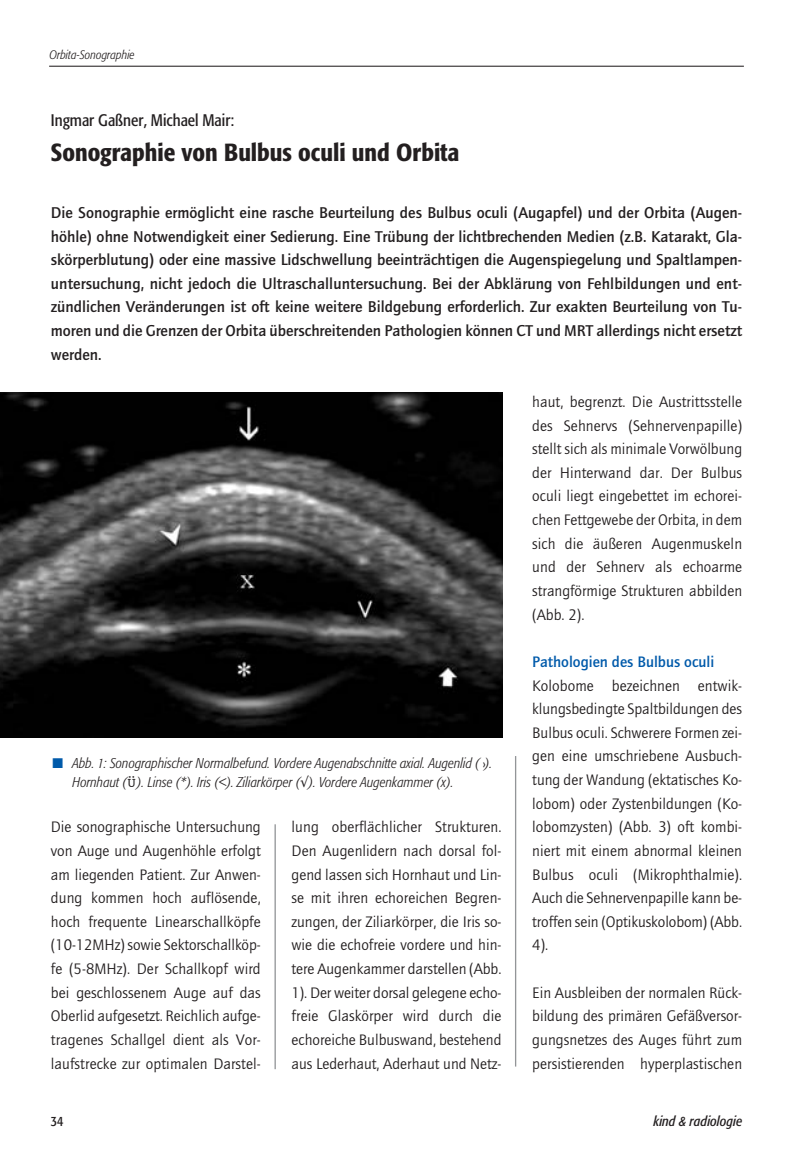
<style>
.page{position:relative;width:794px;height:1171px;background:#fff}
.page>*{position:absolute;margin:0;border:0;box-sizing:border-box;transform-origin:0 0}
.t1{font:500 condensed 24.5px "Formata";color:#231f20}
.t2{font:condensed 16.62px "Formata";color:#231f20}
.t3{font:700 16.1px/23.6px "Quay";color:#231f20;text-align:justify}
.t4{font:15.75px/23.6px "Quay";color:#231f20;text-align:justify}
.t5{font:700 15.75px "Quay";color:#005aaa}
.t6{font:italic 300 condensed 14px/19.2px "Formata";color:#231f20}
.t7{font:italic condensed 14px "Formata";color:#231f20}
.t8{font:condensed 14px "Formata";color:#231f20}
.t9{font:italic 300 condensed 12.25px "Formata";color:#231f20}
.s1{color:#005aaa}
.s2{font-family:"Courier";font-weight:400;font-style:normal;font-stretch:normal}
</style>
<div class="page">
<hr style="left:49px;top:66px;width:695px;height:1px;background:#231f20">
<hr style="left:274px;top:824px;width:2px;height:245px;background:#939598">
<hr style="left:515px;top:756px;width:1px;height:310px;background:#939598">
<img style="left:0;top:392px;width:503px;height:345px">
<p class="t9" style="left:49px;top:50px;width:87px">Orbita-Sonographie</p>
<p class="t2" style="left:51px;top:114px;width:185px">Ingmar Gaßner, Michael Mair:</p>
<h1 class="t1" style="left:51px;top:143px;width:410px">Sonographie von Bulbus oculi und Orbita</h1>
<p class="t3" style="left:51px;top:202px;width:693px">Die Sonographie ermöglicht eine rasche Beurteilung des Bulbus oculi (Augapfel) und der Orbita (Augen&shy;höhle) ohne Notwendigkeit einer Sedierung. Eine Trübung der lichtbrechenden Medien (z.B. Katarakt, Gla&shy;skörperblutung) oder eine massive Lidschwellung beeinträchtigen die Augenspiegelung und Spaltlampen&shy;untersuchung, nicht jedoch die Ultraschalluntersuchung. Bei der Abklärung von Fehlbildungen und ent&shy;zündlichen Veränderungen ist oft keine weitere Bildgebung erforderlich. Zur exakten Beurteilung von Tu&shy;moren und die Grenzen der Orbita überschreitenden Pathologien können CT und MRT allerdings nicht ersetzt werden.</p>
<p class="t6" style="left:72px;top:754px;width:421px;text-indent:-20px"><span class="s1">■</span> Abb. 1: Sonographischer Normalbefund. Vordere Augenabschnitte axial. Augenlid (<span class="s2">›</span>).<br>Hornhaut (<span class="s2">Ü</span>). Linse (*). Iris (&lt;). Ziliarkörper (√). Vordere Augenkammer (x).</p>
<p class="t4" style="left:51px;top:816px;width:211px">Die sonographische Untersuchung von Auge und Augenhöhle erfolgt am liegenden Patient. Zur Anwen&shy;dung kommen hoch auflösende, hoch frequente Linearschallköpfe (10-12MHz) sowie Sektorschallköp&shy;fe (5-8MHz). Der Schallkopf wird bei geschlossenem Auge auf das Oberlid aufgesetzt. Reichlich aufge&shy;tragenes Schallgel dient als Vor&shy;laufstrecke zur optimalen Darstel-</p>
<p class="t4" style="left:291px;top:816px;width:211px">lung oberflächlicher Strukturen.<br>Den Augenlidern nach dorsal fol&shy;gend lassen sich Hornhaut und Lin&shy;se mit ihren echoreichen Begren&shy;zungen, der Ziliarkörper, die Iris so&shy;wie die echofreie vordere und hin&shy;tere Augenkammer darstellen (Abb.<br>1). Der weiter dorsal gelegene echo&shy;freie Glaskörper wird durch die echoreiche Bulbuswand, bestehend aus Lederhaut, Aderhaut und Netz-</p>
<p class="t4" style="left:532px;top:391px;width:211px">haut, begrenzt. Die Austrittsstelle des Sehnervs (Sehnervenpapille) stellt sich als minimale Vorwölbung der Hinterwand dar. Der Bulbus oculi liegt eingebettet im echorei&shy;chen Fettgewebe der Orbita, in dem sich die äußeren Augenmuskeln und der Sehnerv als echoarme strangförmige Strukturen abbilden (Abb. 2).</p>
<p class="t5" style="left:532px;top:655px;width:183px">Pathologien des Bulbus oculi</p>
<p class="t4" style="left:532px;top:675px;width:211px">Kolobome bezeichnen entwik&shy;klungsbedingte Spaltbildungen des Bulbus oculi. Schwerere Formen zei&shy;gen eine umschriebene Ausbuch&shy;tung der Wandung (ektatisches Ko&shy;lobom) oder Zystenbildungen (Ko&shy;lobomzysten) (Abb. 3) oft kombi&shy;niert mit einem abnormal kleinen Bulbus oculi (Mikrophthalmie).<br>Auch die Sehnervenpapille kann be&shy;troffen sein (Optikuskolobom) (Abb.<br>4).</p>
<p class="t4" style="left:532px;top:982px;width:211px">Ein Ausbleiben der normalen Rück&shy;bildung des primären Gefäßversor&shy;gungsnetzes des Auges führt zum persistierenden hyperplastischen</p>
<p class="t8" style="left:51px;top:1115px;width:14px">34</p>
<p class="t7" style="left:653px;top:1115px;width:90px">kind &amp; radiologie</p>
</div>
